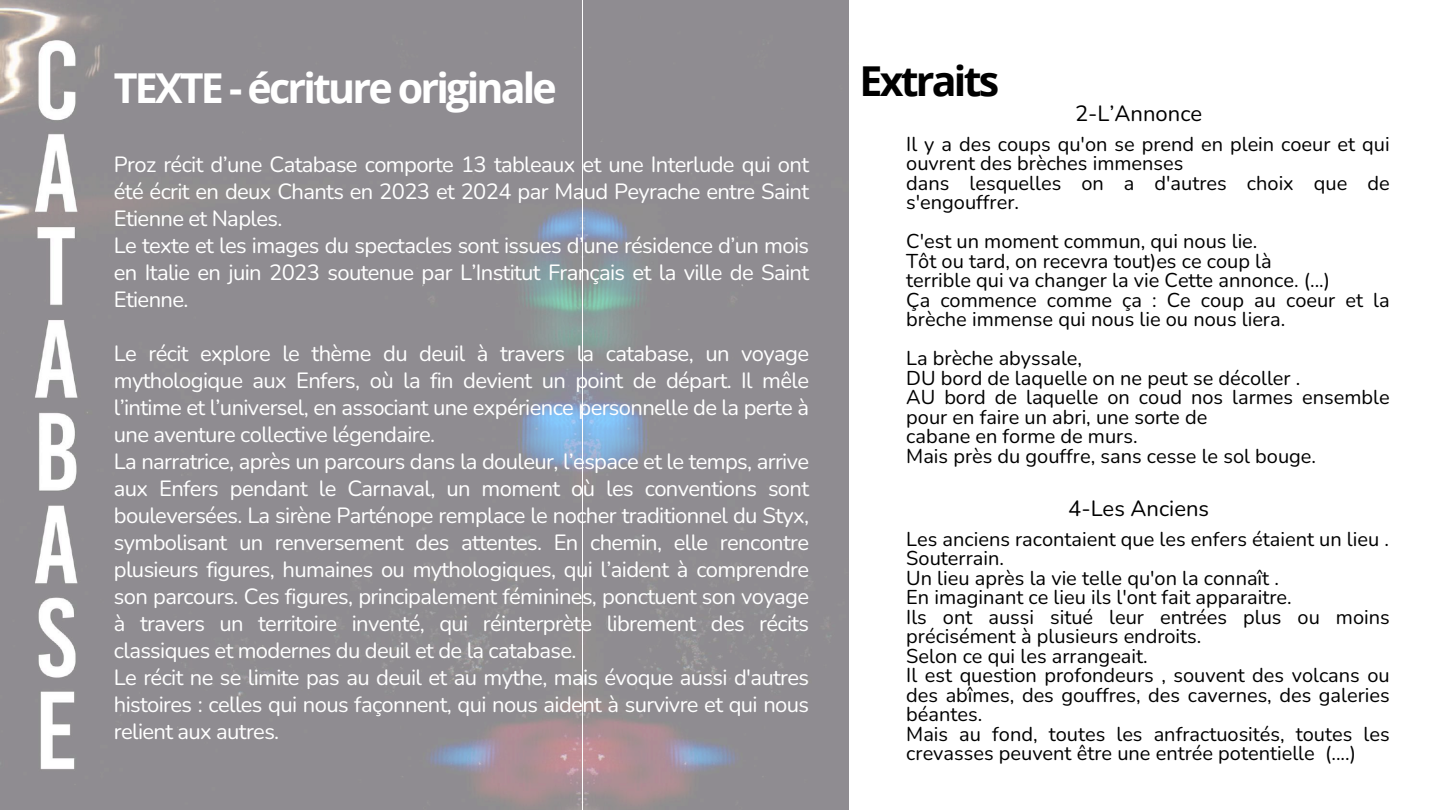
<style>
.page{position:relative;width:1440px;height:810px;background:#fff}
.page>*{position:absolute;margin:0;border:0;box-sizing:border-box;transform-origin:0 0}
.t1{font:700 41.2px "Open Sans";letter-spacing:-.07em;color:#fff}
.t2{font:700 41.2px "Open Sans";letter-spacing:-.07em;color:#000}
.t3{font:22px/27px "Nunito";letter-spacing:-.03em;color:#fff}
.t4{font:22px "Nunito";color:#000}
.t5{font:20px/19.5px "Nunito";color:#000}
</style>
<div class="page">
<img style="left:0;top:0;width:581px;height:810px">
<h1 class="t1" style="left:114px;top:59px;width:444px">TEXTE - écriture originale</h1>
<p class="t3" style="left:114px;top:151px;width:697px">Proz récit d’une Catabase comporte 13 tableaux et une Interlude qui ont été écrit en deux Chants en 2023 et 2024 par Maud Peyrache entre Saint Etienne et Naples.<br>Le texte et les images du spectacles sont issues d’une résidence d’un mois en Italie en juin 2023 soutenue par L’Institut Français et la ville de Saint Etienne.</p>
<p class="t3" style="left:114px;top:340px;width:697px">Le récit explore le thème du deuil à travers la catabase, un voyage mythologique aux Enfers, où la fin devient un point de départ. Il mêle l’intime et l’universel, en associant une expérience personnelle de la perte à une aventure collective légendaire.<br>La narratrice, après un parcours dans la douleur, l’espace et le temps, arrive aux Enfers pendant le Carnaval, un moment où les conventions sont bouleversées. La sirène Parténope remplace le nocher traditionnel du Styx, symbolisant un renversement des attentes. En chemin, elle rencontre plusieurs figures, humaines ou mythologiques, qui l’aident à comprendre son parcours. Ces figures, principalement féminines, ponctuent son voyage à travers un territoire inventé, qui réinterprète librement des récits classiques et modernes du deuil et de la catabase.<br>Le récit ne se limite pas au deuil et au mythe, mais évoque aussi d'autres histoires : celles qui nous façonnent, qui nous aident à survivre et qui nous relient aux autres.</p>
<h1 class="t2" style="left:860px;top:52px;width:141px">Extraits</h1>
<p class="t4" style="left:1075px;top:99px;width:129px">2-L’Annonce</p>
<p class="t5" style="left:906px;top:134px;width:485px">Il y a des coups qu'on se prend en plein coeur et qui ouvrent des brèches immenses<br>dans lesquelles on a d'autres choix que de s'engouffrer.</p>
<p class="t5" style="left:906px;top:232px;width:485px">C'est un moment commun, qui nous lie.<br>Tôt ou tard, on recevra tout)es ce coup là<br>terrible qui va changer la vie Cette annonce. (...)<br>Ça commence comme ça : Ce coup au coeur et la brèche immense qui nous lie ou nous liera.</p>
<p class="t5" style="left:906px;top:349px;width:485px">La brèche abyssale,<br>DU bord de laquelle on ne peut se décoller .<br>AU bord de laquelle on coud nos larmes ensemble pour en faire un abri, une sorte de<br>cabane en forme de murs.<br>Mais près du gouffre, sans cesse le sol bouge.</p>
<p class="t4" style="left:1068px;top:493px;width:143px">4-Les Anciens</p>
<p class="t5" style="left:906px;top:529px;width:485px">Les anciens racontaient que les enfers étaient un lieu .<br>Souterrain.<br>Un lieu après la vie telle qu'on la connaît .<br>En imaginant ce lieu ils l'ont fait apparaitre.<br>Ils ont aussi situé leur entrées plus ou moins précisément à plusieurs endroits.<br>Selon ce qui les arrangeait.<br>Il est question profondeurs , souvent des volcans ou des abîmes, des gouffres, des cavernes, des galeries béantes.<br>Mais au fond, toutes les anfractuosités, toutes les crevasses peuvent être une entrée potentielle (....)</p>
</div>
